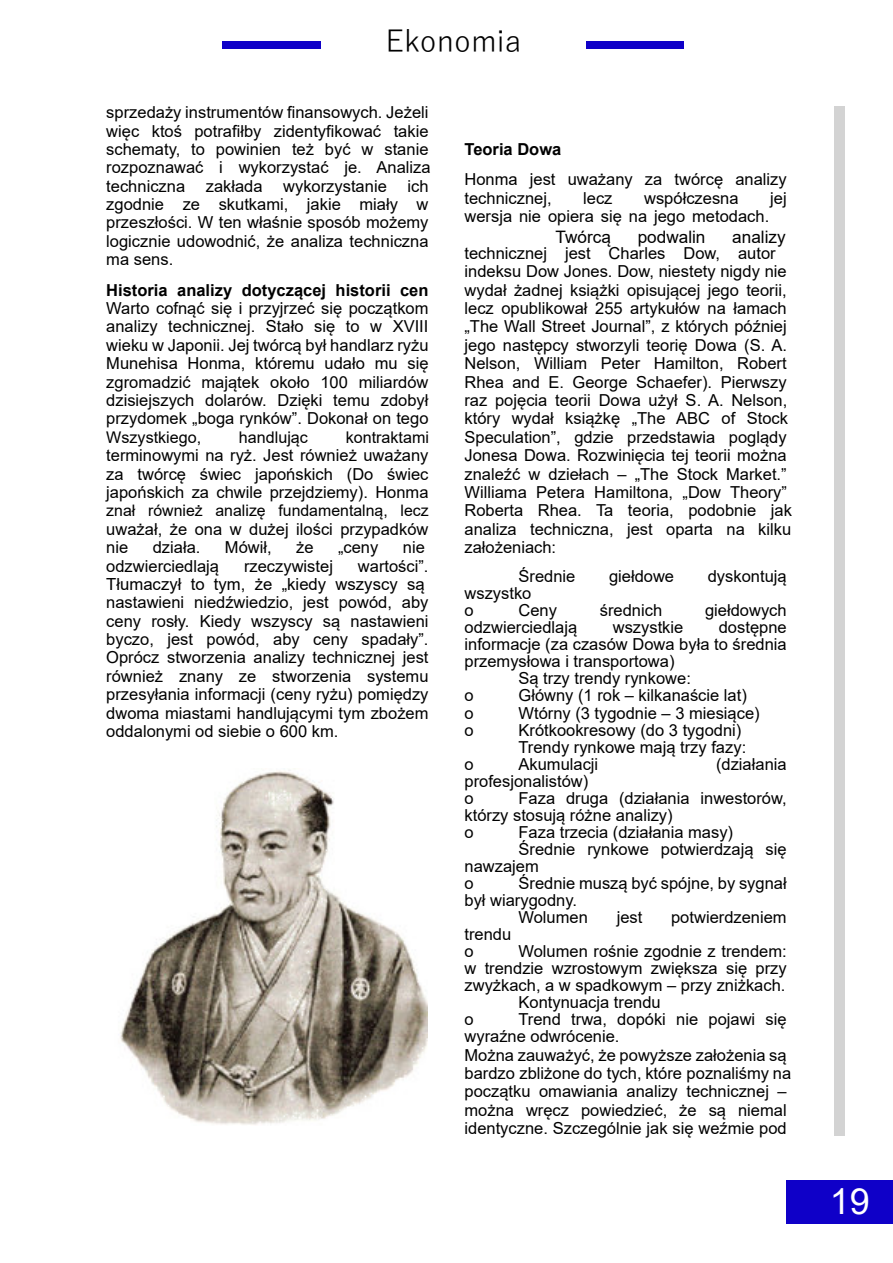
<style>
.page{position:relative;width:893px;height:1263px;background:#fff}
.page>*{position:absolute;margin:0;border:0;box-sizing:border-box;transform-origin:0 0}
.t1{font:36px "Arial";color:#fff}
.t2{font:30px "Yu Gothic";color:#000}
.t3{font:17.1px "Arial";color:#000}
.t4{font:16.65px "Arial";color:#000}
.t5{font:16.5px/18.5px "Arial";color:#000}
.t6{font:700 16.5px "Arial";color:#000}
.t7{font:16.05px "Arial";color:#000}
.t8{font:15.9px "Arial";color:#000}
</style>
<div class="page">
<div style="left:223px;top:42px;width:461px;height:7px;background:#0f00c8"></div>
<div style="left:321px;top:14px;width:265px;height:73px;background:#fff"></div>
<div style="left:787px;top:1180px;width:106px;height:43px;background:#0f00c8"></div>
<div style="left:835px;top:106px;width:10px;height:1029px;background:#d3d3d3"></div>
<img style="left:120px;top:771px;width:308px;height:354px">
<h2 class="t2" style="left:385px;top:26px;width:137px">Ekonomia</h2>
<p class="t5" style="left:106px;top:105px;width:326px">sprzedaży instrumentów finansowych. Jeżeli więc ktoś potrafiłby zidentyfikować takie schematy, to powinien też być w stanie rozpoznawać i wykorzystać je. Analiza techniczna zakłada wykorzystanie ich zgodnie ze skutkami, jakie miały w przeszłości. W ten właśnie sposób możemy logicznie udowodnić, że analiza techniczna ma sens.</p>
<p class="t6" style="left:106px;top:284px;width:324px">Historia analizy dotyczącej historii cen</p>
<p class="t5" style="left:106px;top:301px;width:324px;text-align:justify">Warto cofnąć się i przyjrzeć się początkom analizy technicznej. Stało się to w XVIII wieku w Japonii. Jej twórcą był handlarz ryżu Munehisa Honma, któremu udało mu się zgromadzić majątek około 100 miliardów dzisiejszych dolarów. Dzięki temu zdobył przydomek „boga rynków”. Dokonał on tego</p>
<p class="t7" style="left:106px;top:431px;width:96px">Wszystkiego,</p>
<p class="t7" style="left:239px;top:431px;width:70px">handlując</p>
<p class="t7" style="left:346px;top:431px;width:85px">kontraktami</p>
<p class="t5" style="left:106px;top:448px;width:324px;text-align:justify">terminowymi na ryż. Jest również uważany za twórcę świec japońskich (Do świec japońskich za chwile przejdziemy). Honma</p>
<p class="t8" style="left:106px;top:505px;width:324px">znał również analizę fundamentalną, lecz</p>
<p class="t5" style="left:106px;top:521px;width:324px">uważał, że ona w dużej ilości przypadków nie</p>
<p class="t5" style="left:153px;top:540px;width:49px">działa.</p>
<p class="t5" style="left:225px;top:540px;width:48px">Mówił,</p>
<p class="t5" style="left:296px;top:540px;width:19px">że</p>
<p class="t5" style="left:338px;top:540px;width:42px">„ceny</p>
<p class="t5" style="left:403px;top:540px;width:24px">nie</p>
<p class="t5" style="left:106px;top:558px;width:114px">odzwierciedlają</p>
<p class="t5" style="left:244px;top:558px;width:90px">rzeczywistej</p>
<p class="t5" style="left:358px;top:558px;width:72px">wartości”.</p>
<p class="t4" style="left:106px;top:578px;width:320px">Tłumaczył to tym, że „kiedy wszyscy są</p>
<p class="t5" style="left:106px;top:595px;width:324px;text-align:justify">nastawieni niedźwiedzio, jest powód, aby ceny rosły. Kiedy wszyscy są nastawieni byczo, jest powód, aby ceny spadały”.<br>Oprócz stworzenia analizy technicznej jest również znany ze stworzenia systemu przesyłania informacji (ceny ryżu) pomiędzy dwoma miastami handlującymi tym zbożem oddalonymi od siebie o 600 km.</p>
<p class="t6" style="left:464px;top:143px;width:98px">Teoria Dowa</p>
<p class="t5" style="left:464px;top:172px;width:324px">Honma jest uważany za twórcę analizy technicznej,</p>
<p class="t5" style="left:583px;top:190px;width:31px">lecz</p>
<p class="t5" style="left:644px;top:190px;width:96px">współczesna</p>
<p class="t5" style="left:770px;top:190px;width:18px">jej</p>
<p class="t5" style="left:464px;top:209px;width:306px">wersja nie opiera się na jego metodach.</p>
<p class="t3" style="left:556px;top:231px;width:57px">Twórcą</p>
<p class="t3" style="left:638px;top:231px;width:69px">podwalin</p>
<p class="t3" style="left:732px;top:231px;width:55px">analizy</p>
<p class="t5" style="left:464px;top:245px;width:329px">technicznej jest Charles Dow, autor indeksu Dow Jones. Dow, niestety nigdy nie wydał żadnej książki opisującej jego teorii, lecz opublikował 255 artykułów na łamach „The Wall Street Journal”, z których później jego następcy stworzyli teorię Dowa (S. A.<br>Nelson, William Peter Hamilton, Robert Rhea and E. George Schaefer). Pierwszy raz pojęcia teorii Dowa użył S. A. Nelson, który wydał książkę „The ABC of Stock Speculation”, gdzie przedstawia poglądy Jonesa Dowa. Rozwinięcia tej teorii można znaleźć w dziełach – „The Stock Market.” Williama Petera Hamiltona, „Dow Theory” Roberta Rhea. Ta teoria, podobnie jak analiza techniczna, jest oparta na kilku założeniach:</p>
<p class="t5" style="left:518px;top:569px;width:58px">Średnie</p>
<p class="t5" style="left:609px;top:569px;width:67px">giełdowe</p>
<p class="t5" style="left:708px;top:569px;width:80px">dyskontują</p>
<p class="t5" style="left:464px;top:586px;width:68px;line-height:17.1px">wszystko o</p>
<p class="t5" style="left:518px;top:603px;width:40px">Ceny</p>
<p class="t5" style="left:600px;top:603px;width:64px">średnich</p>
<p class="t5" style="left:705px;top:603px;width:83px">giełdowych</p>
<p class="t5" style="left:464px;top:620px;width:114px">odzwierciedlają</p>
<p class="t5" style="left:613px;top:620px;width:72px">wszystkie</p>
<p class="t5" style="left:719px;top:620px;width:69px">dostępne</p>
<p class="t5" style="left:464px;top:637px;width:324px">informacje (za czasów Dowa była to średnia</p>
<p class="t5" style="left:464px;top:654px;width:212px">przemysłowa i transportowa)</p>
<p class="t5" style="left:518px;top:671px;width:174px">Są trzy trendy rynkowe:</p>
<p class="t5" style="left:464px;top:688px;width:11px">o</p>
<p class="t5" style="left:518px;top:688px;width:230px">Główny (1 rok – kilkanaście lat)</p>
<p class="t5" style="left:464px;top:705px;width:11px">o</p>
<p class="t5" style="left:518px;top:705px;width:243px">Wtórny (3 tygodnie – 3 miesiące)</p>
<p class="t5" style="left:464px;top:722px;width:11px">o</p>
<p class="t5" style="left:518px;top:723px;width:229px;line-height:17.1px">Krótkookresowy (do 3 tygodni)<br>Trendy rynkowe mają trzy fazy:</p>
<p class="t5" style="left:464px;top:756px;width:11px">o</p>
<p class="t5" style="left:518px;top:756px;width:81px">Akumulacji</p>
<p class="t5" style="left:716px;top:756px;width:72px">(działania</p>
<p class="t5" style="left:464px;top:774px;width:125px;line-height:17.1px">profesjonalistów) o</p>
<p class="t5" style="left:464px;top:791px;width:324px;line-height:17.1px;text-indent:54px">Faza druga (działania inwestorów, którzy stosują różne analizy)<br>o</p>
<p class="t5" style="left:518px;top:824px;width:216px">Faza trzecia (działania masy)</p>
<p class="t5" style="left:518px;top:841px;width:270px">Średnie rynkowe potwierdzają się</p>
<p class="t5" style="left:464px;top:858px;width:76px">nawzajem</p>
<p class="t5" style="left:464px;top:875px;width:11px">o</p>
<p class="t5" style="left:518px;top:875px;width:270px">Średnie muszą być spójne, by sygnał</p>
<p class="t5" style="left:464px;top:892px;width:114px">był wiarygodny.</p>
<p class="t5" style="left:518px;top:909px;width:71px">Wolumen</p>
<p class="t5" style="left:617px;top:909px;width:27px">jest</p>
<p class="t5" style="left:671px;top:909px;width:117px">potwierdzeniem</p>
<p class="t5" style="left:464px;top:927px;width:48px;line-height:17.1px">trendu o</p>
<p class="t5" style="left:518px;top:943px;width:270px">Wolumen rośnie zgodnie z trendem:</p>
<p class="t5" style="left:464px;top:961px;width:324px">w trendzie wzrostowym zwiększa się przy</p>
<p class="t5" style="left:464px;top:978px;width:322px">zwyżkach, a w spadkowym – przy zniżkach.</p>
<p class="t5" style="left:518px;top:995px;width:144px">Kontynuacja trendu</p>
<p class="t5" style="left:464px;top:1012px;width:11px">o</p>
<p class="t5" style="left:464px;top:1012px;width:328px;text-indent:54px">Trend trwa, dopóki nie pojawi się wyraźne odwrócenie.<br>Można zauważyć, że powyższe założenia są bardzo zbliżone do tych, które poznaliśmy na początku omawiania analizy technicznej – można wręcz powiedzieć, że są niemal identyczne. Szczególnie jak się weźmie pod</p>
<h1 class="t1" style="left:830px;top:1188px;width:42px">19</h1>
</div>
